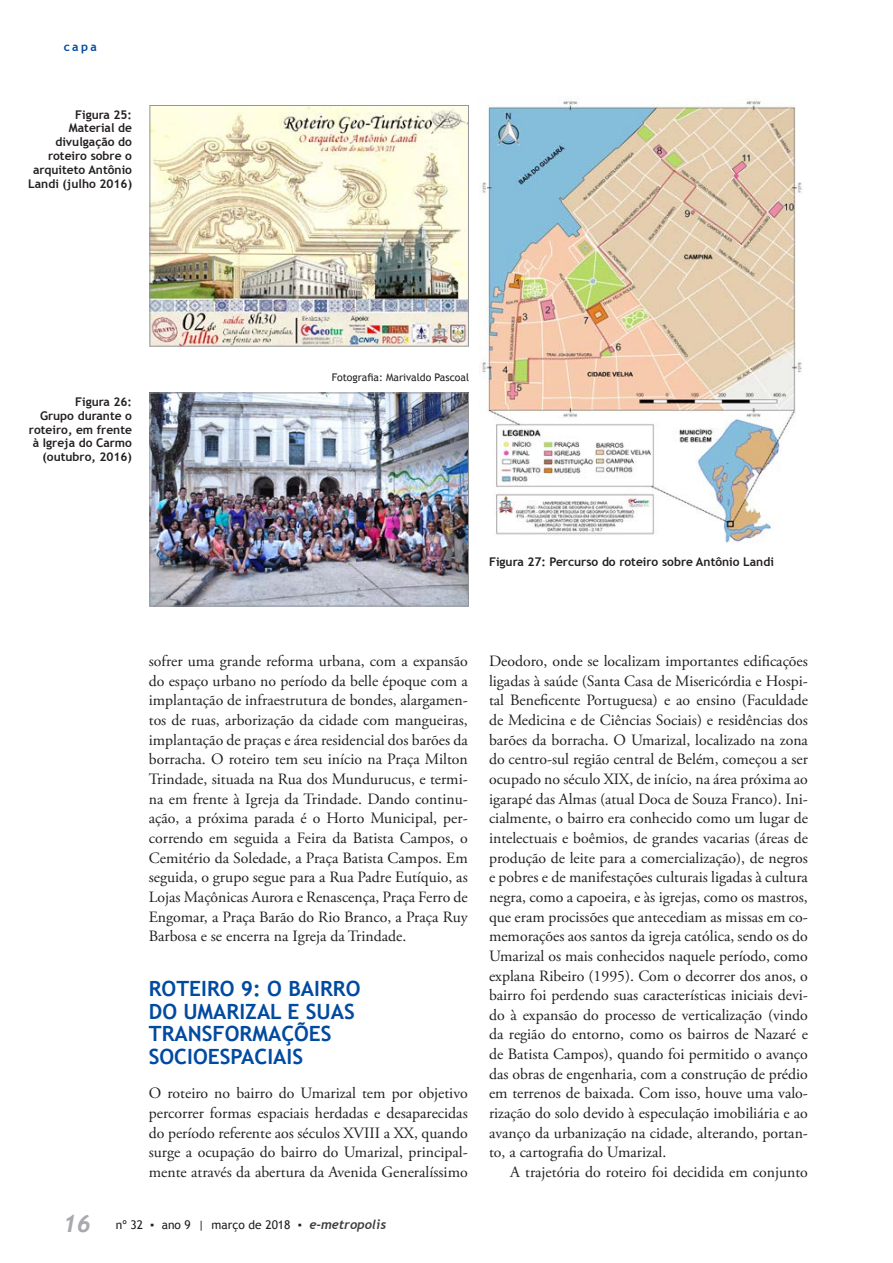
<style>
.page{position:relative;width:893px;height:1263px;background:#fff}
.page>*{position:absolute;margin:0;border:0;box-sizing:border-box;transform-origin:0 0}
.subtitulo_artigo_CA{font:700 21px/22.5px "Trebuchet MS";color:#004aa0}
.paragrafo_simples{font:15.75px/19.6px "Adobe Garamond Pro";color:#231f20;text-align:justify}
.legenda{font:700 12px/13.8px "Trebuchet MS";color:#231f20;text-align:right}
.t1{font:12px "Trebuchet MS";color:#231f20}
.t2{font:700 12px "Trebuchet MS";color:#004aa0}
.legenda-2{font:10.5px "Trebuchet MS";color:#231f20}
.s1{font-family:"Trebuchet";font-weight:700;font-style:italic;font-size:24px;color:#a8a9ad}
.s2{font-family:"Trebuchet";font-weight:700;font-style:italic;font-size:12.75px;color:#3e3e3f}
</style>
<div class="page">
<img style="left:480px;top:99px;width:322px;height:444px">
<img style="left:152px;top:107px;width:315px;height:237px">
<div style="left:150px;top:105px;width:319px;height:241px;border:1px solid #939598"></div>
<img style="left:152px;top:395px;width:315px;height:209px">
<div style="left:150px;top:393px;width:319px;height:213px;border:1px solid #939598"></div>
<p class="t2" style="left:64px;top:40px;width:35px">capa</p>
<p class="legenda" style="left:28px;top:107px;width:105px">Figura 25:<br>Material de divulgação do roteiro sobre o arquiteto Antônio<br>Landi (julho 2016)</p>
<p class="legenda" style="left:29px;top:395px;width:105px">Figura 26:<br>Grupo durante o roteiro, em frente à Igreja do Carmo (outubro, 2016)</p>
<p class="legenda-2" style="left:332px;top:371px;width:139px">Fotografia: Marivaldo Pascoal</p>
<p class="legenda" style="left:489px;top:554px;width:286px">Figura 27: Percurso do roteiro sobre Antônio Landi</p>
<p class="paragrafo_simples" style="left:149px;top:652px;width:320px">sofrer uma grande reforma urbana, com a expansão do espaço urbano no período da belle époque com a implantação de infraestrutura de bondes, alargamen&shy;tos de ruas, arborização da cidade com mangueiras, implantação de praças e área residencial dos barões da borracha. O roteiro tem seu início na Praça Milton Trindade, situada na Rua dos Mundurucus, e termi&shy;na em frente à Igreja da Trindade. Dando continu&shy;ação, a próxima parada é o Horto Municipal, per&shy;correndo em seguida a Feira da Batista Campos, o Cemitério da Soledade, a Praça Batista Campos. Em seguida, o grupo segue para a Rua Padre Eutíquio, as Lojas Maçônicas Aurora e Renascença, Praça Ferro de Engomar, a Praça Barão do Rio Branco, a Praça Ruy Barbosa e se encerra na Igreja da Trindade.</p>
<p class="subtitulo_artigo_CA" style="left:149px;top:977px;width:213px">ROTEIRO 9: O BAIRRO<br>DO UMARIZAL E SUAS<br>TRANSFORMAÇÕES<br>SOCIOESPACIAIS</p>
<p class="paragrafo_simples" style="left:149px;top:1084px;width:320px">O roteiro no bairro do Umarizal tem por objetivo percorrer formas espaciais herdadas e desaparecidas do período referente aos séculos XVIII a XX, quando surge a ocupação do bairro do Umarizal, principal&shy;mente através da abertura da Avenida Generalíssimo</p>
<p class="t1" style="left:63px;top:1218px;width:325px"><span class="s1">16</span> nº 32 ▪ ano 9 | março de 2018 ▪ <span class="s2">e-metropolis</span></p>
<p class="paragrafo_simples" style="left:489px;top:652px;width:320px">Deodoro, onde se localizam importantes edificações ligadas à saúde (Santa Casa de Misericórdia e Hospi&shy;tal Beneficente Portuguesa) e ao ensino (Faculdade de Medicina e de Ciências Sociais) e residências dos barões da borracha. O Umarizal, localizado na zona do centro-sul região central de Belém, começou a ser ocupado no século XIX, de início, na área próxima ao igarapé das Almas (atual Doca de Souza Franco). Ini&shy;cialmente, o bairro era conhecido como um lugar de intelectuais e boêmios, de grandes vacarias (áreas de produção de leite para a comercialização), de negros e pobres e de manifestações culturais ligadas à cultura negra, como a capoeira, e às igrejas, como os mastros, que eram procissões que antecediam as missas em co&shy;memorações aos santos da igreja católica, sendo os do Umarizal os mais conhecidos naquele período, como explana Ribeiro (1995). Com o decorrer dos anos, o bairro foi perdendo suas características iniciais devi&shy;do à expansão do processo de verticalização (vindo da região do entorno, como os bairros de Nazaré e de Batista Campos), quando foi permitido o avanço das obras de engenharia, com a construção de prédio em terrenos de baixada. Com isso, houve uma valo&shy;rização do solo devido à especulação imobiliária e ao avanço da urbanização na cidade, alterando, portan&shy;to, a cartografia do Umarizal.</p>
<p class="paragrafo_simples" style="left:510px;top:1163px;width:299px">A trajetória do roteiro foi decidida em conjunto</p>
</div>
